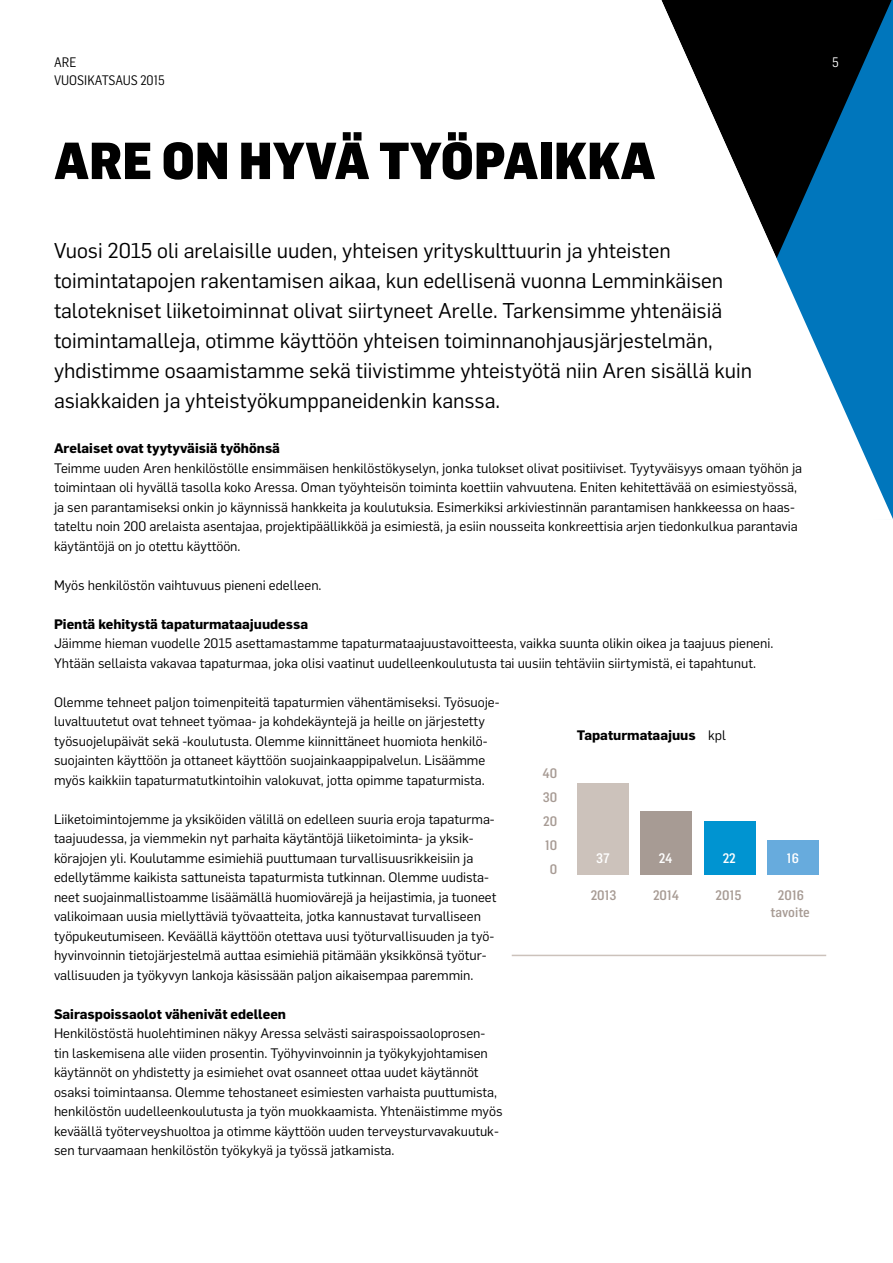
<style>
.page{position:relative;width:893px;height:1263px;background:#fff}
.page>*{position:absolute;margin:0;border:0;box-sizing:border-box;transform-origin:0 0}
.t1{font:900 51px "Flama Semicondensed";color:#000}
.t2{font:21px/30px "Flama";color:#000}
.t3{font:13.5px/19.5px "Flama";color:#000}
.t4{font:700 13.5px "Flama";color:#000}
.t5{font:500 13.5px/24px "Flama Semicondensed";color:#a79b94;text-align:center}
.t6{font:13.5px/18px "Flama Semicondensed";color:#000}
.t7{font:500 13.5px "Flama Semicondensed";color:#fff}
.t8{font:13.5px "Flama Semicondensed";color:#fff}
.s1{font-weight:400}
</style>
<div class="page">
<svg style="left:661px;top:0;width:232px;height:519px"></svg>
<div style="left:640px;top:811px;width:52px;height:64px;background:#a79b94"></div>
<div style="left:577px;top:783px;width:52px;height:92px;background:#ccc2bb"></div>
<div style="left:704px;top:822px;width:52px;height:53px;background:#0094d1"></div>
<div style="left:767px;top:840px;width:52px;height:35px;background:#67abdd"></div>
<hr style="left:512px;top:955px;width:314px;height:1px;background:#ccc2bb">
<p class="t6" style="left:54px;top:52px;width:112px">ARE<br>VUOSIKATSAUS 2015</p>
<h1 class="t1" style="left:54px;top:127px;width:603px">ARE ON HYVÄ TYÖPAIKKA</h1>
<p class="t8" style="left:832px;top:53px;width:8px">5</p>
<p class="t2" style="left:54px;top:235px;width:700px">Vuosi 2015 oli arelaisille uuden, yhteisen yrityskulttuurin ja yhteisten toimintatapojen rakentamisen aikaa, kun edellisenä vuonna Lemminkäisen talotekniset liiketoiminnat olivat siirtyneet Arelle. Tarkensimme yhtenäisiä toimintamalleja, otimme käyttöön yhteisen toiminnanohjausjärjestelmän, yhdistimme osaamistamme sekä tiivistimme yhteistyötä niin Aren sisällä kuin asiakkaiden ja yhteistyökumppaneidenkin kanssa.</p>
<p class="t4" style="left:54px;top:438px;width:228px">Arelaiset ovat tyytyväisiä työhönsä</p>
<p class="t3" style="left:54px;top:457px;width:750px">Teimme uuden Aren henkilöstölle ensimmäisen henkilöstökyselyn, jonka tulokset olivat positiiviset. Tyytyväisyys omaan työhön ja toimintaan oli hyvällä tasolla koko Aressa. Oman työyhteisön toiminta koettiin vahvuutena. Eniten kehitettävää on esimiestyössä, ja sen parantamiseksi onkin jo käynnissä hankkeita ja koulutuksia. Esimerkiksi arkiviestinnän parantamisen hankkeessa on haas&shy;tateltu noin 200 arelaista asentajaa, projektipäällikköä ja esimiestä, ja esiin nousseita konkreettisia arjen tiedonkulkua parantavia käytäntöjä on jo otettu käyttöön.</p>
<p class="t3" style="left:54px;top:574px;width:269px">Myös henkilöstön vaihtuvuus pieneni edelleen.</p>
<p class="t4" style="left:54px;top:614px;width:256px">Pientä kehitystä tapaturmataajuudessa</p>
<p class="t3" style="left:54px;top:633px;width:721px">Jäimme hieman vuodelle 2015 asettamastamme tapaturmataajuustavoitteesta, vaikka suunta olikin oikea ja taajuus pieneni.<br>Yhtään sellaista vakavaa tapaturmaa, joka olisi vaatinut uudelleenkoulutusta tai uusiin tehtäviin siirtymistä, ei tapahtunut.</p>
<p class="t3" style="left:54px;top:691px;width:447px">Olemme tehneet paljon toimenpiteitä tapaturmien vähentämiseksi. Työsuoje&shy;luvaltuutetut ovat tehneet työmaa- ja kohdekäyntejä ja heille on järjestetty työsuojelupäivät sekä -koulutusta. Olemme kiinnittäneet huomiota henkilö&shy;suojainten käyttöön ja ottaneet käyttöön suojainkaappipalvelun. Lisäämme myös kaikkiin tapaturmatutkintoihin valokuvat, jotta opimme tapaturmista.</p>
<p class="t3" style="left:54px;top:808px;width:444px">Liiketoimintojemme ja yksiköiden välillä on edelleen suuria eroja tapaturma&shy;taajuudessa, ja viemmekin nyt parhaita käytäntöjä liiketoiminta- ja yksik&shy;körajojen yli. Koulutamme esimiehiä puuttumaan turvallisuusrikkeisiin ja edellytämme kaikista sattuneista tapaturmista tutkinnan. Olemme uudista&shy;neet suojainmallistoamme lisäämällä huomiovärejä ja heijastimia, ja tuoneet valikoimaan uusia miellyttäviä työvaatteita, jotka kannustavat turvalliseen työpukeutumiseen. Keväällä käyttöön otettava uusi työturvallisuuden ja työ&shy;hyvinvoinnin tietojärjestelmä auttaa esimiehiä pitämään yksikkönsä työtur&shy;vallisuuden ja työkyvyn lankoja käsissään paljon aikaisempaa paremmin.</p>
<p class="t4" style="left:54px;top:1003px;width:234px">Sairaspoissaolot vähenivät edelleen</p>
<p class="t3" style="left:54px;top:1023px;width:450px">Henkilöstöstä huolehtiminen näkyy Aressa selvästi sairaspoissaoloprosen&shy;tin laskemisena alle viiden prosentin. Työhyvinvoinnin ja työkykyjohtamisen käytännöt on yhdistetty ja esimiehet ovat osanneet ottaa uudet käytännöt osaksi toimintaansa. Olemme tehostaneet esimiesten varhaista puuttumista, henkilöstön uudelleenkoulutusta ja työn muokkaamista. Yhtenäistimme myös keväällä työterveyshuoltoa ja otimme käyttöön uuden terveysturvavakuutuk&shy;sen turvaamaan henkilöstön työkykyä ja työssä jatkamista.</p>
<p class="t4" style="left:577px;top:725px;width:151px">Tapaturmataajuus <span class="s1">kpl</span></p>
<p class="t5" style="left:542px;top:760px;width:16px">40<br>30<br>20<br>10<br>0</p>
<p class="t7" style="left:596px;top:849px;width:15px">37</p>
<p class="t7" style="left:659px;top:849px;width:15px">24</p>
<p class="t7" style="left:723px;top:849px;width:15px">22</p>
<p class="t7" style="left:787px;top:849px;width:13px">16</p>
<p class="t5" style="left:591px;top:883px;width:27px">2013</p>
<p class="t5" style="left:653px;top:883px;width:28px">2014</p>
<p class="t5" style="left:716px;top:883px;width:27px">2015</p>
<p class="t5" style="left:770px;top:887px;width:41px;line-height:16.5px">2016 tavoite</p>
</div>
